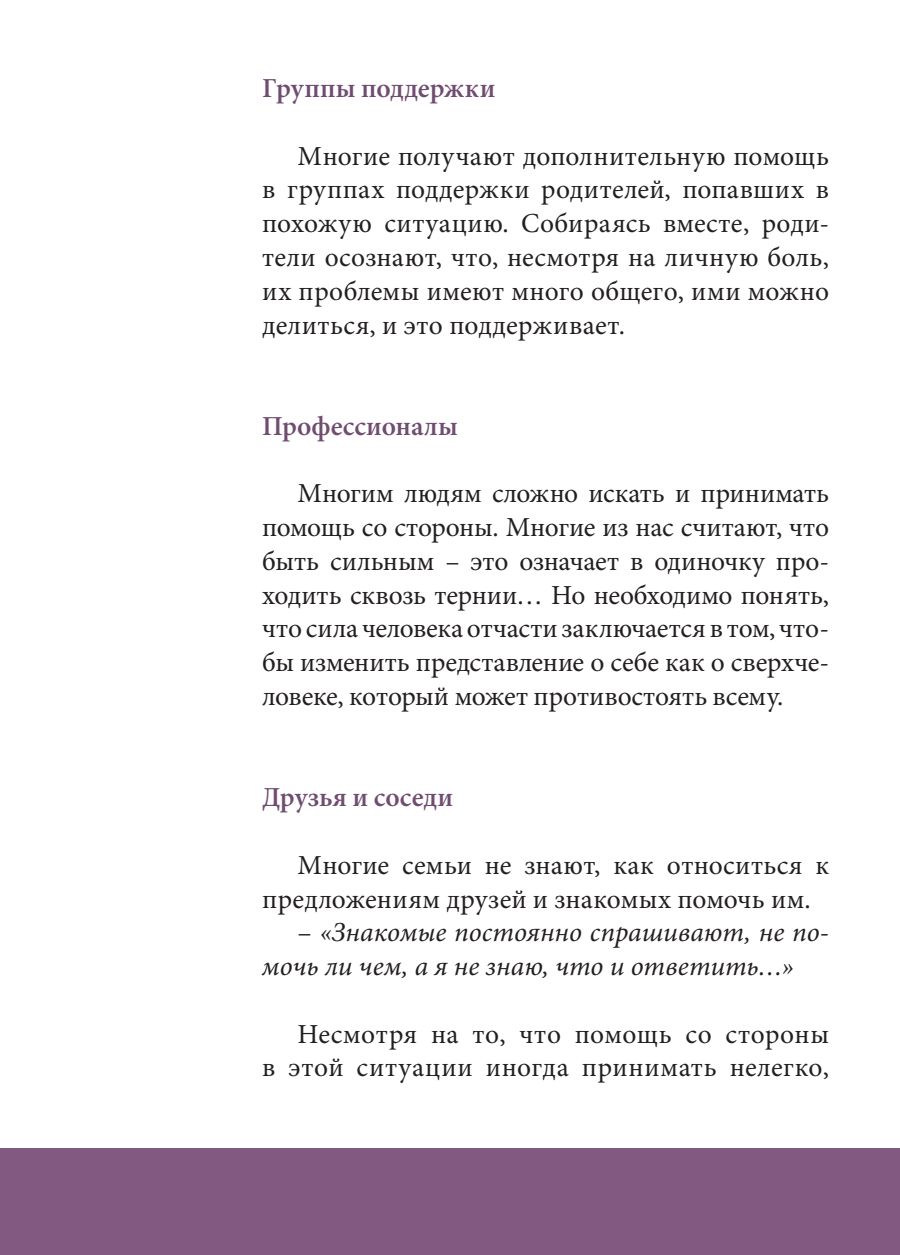
<style>
.page{position:relative;width:900px;height:1255px;background:#fff}
.page>*{position:absolute;margin:0;border:0;box-sizing:border-box;transform-origin:0 0}
.text{font:27.5px/33.8px "Minion Pro";letter-spacing:.01em;color:#231f20;text-align:justify}
.text-2{font:italic 27.5px/33.8px "Minion Pro";color:#231f20}
.text_oblozh{font:600 27.5px "Minion Pro";letter-spacing:.005em;color:#704d70}
.s1{font-style:normal}
</style>
<div class="page">
<div style="left:0;top:1148px;width:900px;height:106px;background:#825a81"></div>
<p class="text_oblozh" style="left:262px;top:69px;width:235px">Группы поддержки</p>
<p class="text" style="left:262px;top:139px;width:568px;text-indent:35px">Многие получают дополнительную помощь в группах поддержки родителей, попавших в похожую ситуацию. Собираясь вместе, роди&shy;тели осознают, что, несмотря на личную боль, их проблемы имеют много общего, ими можно делиться, и это поддерживает.</p>
<p class="text_oblozh" style="left:262px;top:407px;width:197px">Профессионалы</p>
<p class="text" style="left:262px;top:477px;width:568px;text-indent:35px">Многим людям сложно искать и принимать помощь со стороны. Многие из нас считают, что быть сильным – это означает в одиночку про&shy;ходить сквозь тернии… Но необходимо понять, что сила человека отчасти заключается в том, что&shy;бы изменить представление о себе как о сверхче&shy;ловеке, который может противостоять всему.</p>
<p class="text_oblozh" style="left:262px;top:778px;width:193px">Друзья и соседи</p>
<p class="text" style="left:262px;top:848px;width:568px;text-indent:35px">Многие семьи не знают, как относиться к предложениям друзей и знакомых помочь им.</p>
<p class="text-2" style="left:262px;top:915px;width:568px;text-indent:35px"><span class="s1">–</span> «Знакомые постоянно спрашивают, не по&shy;мочь ли чем, а я не знаю, что и ответить…»</p>
<p class="text" style="left:262px;top:1017px;width:568px;text-align:right">Несмотря на то, что помощь со стороны<br>в этой ситуации иногда принимать нелегко,</p>
</div>
